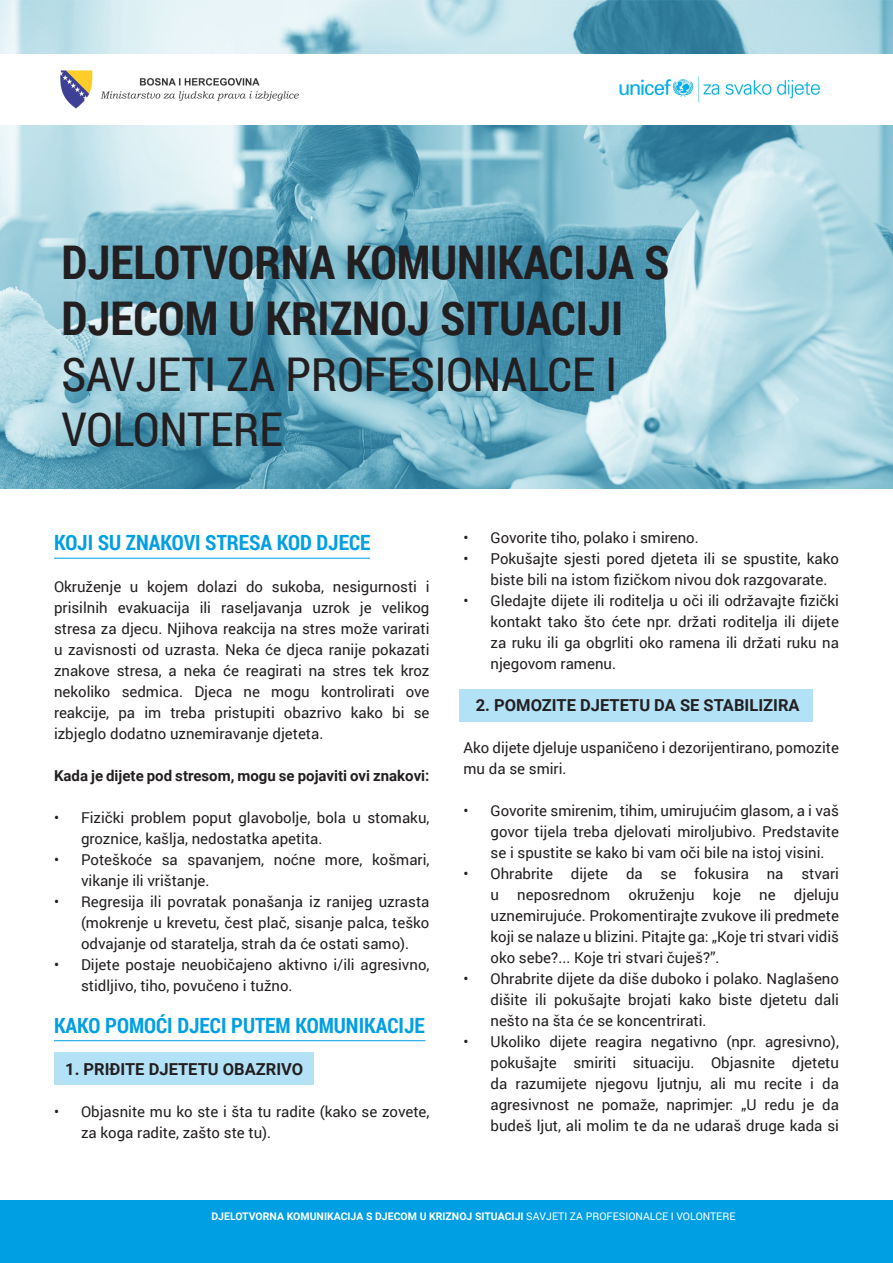
<style>
.page{position:relative;width:893px;height:1263px;background:#fff}
.page>*{position:absolute;margin:0;border:0;box-sizing:border-box;transform-origin:0 0}
.t1{font:700 46.5px/55.8px "Roboto Condensed";color:#231f20}
.t2{font:46.5px/55.8px "Roboto Condensed";color:#231f20}
.t3{font:700 21px "Roboto Condensed";color:#009fe3}
.t4{font:700 16.5px "Roboto";color:#231f20}
.t5{font:15px/21px "Roboto";color:#231f20;text-align:justify}
.t6{font:700 15px "Roboto";color:#231f20}
.t7{font:700 10.5px "Roboto";color:#fff}
.s1{font-weight:400}
</style>
<div class="page">
<div style="left:54px;top:1052px;width:260px;height:33px;background:#b3e2f7"></div>
<div style="left:459px;top:689px;width:354px;height:33px;background:#b3e2f7"></div>
<img style="left:0;top:0;width:893px;height:489px">
<hr style="left:54px;top:558px;width:316px;height:1px;background:#009fe3">
<hr style="left:54px;top:1040px;width:371px;height:1px;background:#009fe3">
<div style="left:0;top:1200px;width:893px;height:63px;background:#009fe3"></div>
<img style="left:0;top:54px;width:893px;height:71px">
<p class="t1" style="left:61px;top:233px;width:609px">DJELOTVORNA KOMUNIKACIJA S<br>DJECOM U KRIZNOJ SITUACIJI</p>
<p class="t2" style="left:61px;top:344px;width:557px">SAVJETI ZA PROFESIONALCE I<br>VOLONTERE</p>
<p class="t3" style="left:54px;top:527px;width:318px">KOJI SU ZNAKOVI STRESA KOD DJECE</p>
<p class="t5" style="left:54px;top:575px;width:377px">Okruženje u kojem dolazi do sukoba, nesigurnosti i prisilnih evakuacija ili raseljavanja uzrok je velikog stresa za djecu. Njihova reakcija na stres može varirati u zavisnosti od uzrasta. Neka će djeca ranije pokazati znakove stresa, a neka će reagirati na stres tek kroz nekoliko sedmica. Djeca ne mogu kontrolirati ove reakcije, pa im treba pristupiti obazrivo kako bi se izbjeglo dodatno uznemiravanje djeteta.</p>
<p class="t6" style="left:54px;top:765px;width:377px">Kada je dijete pod stresom, mogu se pojaviti ovi znakovi:</p>
<p class="t5" style="left:81px;top:806px;width:350px;text-indent:-27px">• Fizički problem poput glavobolje, bola u stomaku, groznice, kašlja, nedostatka apetita.</p>
<p class="t5" style="left:81px;top:848px;width:350px;text-indent:-27px">• Poteškoće sa spavanjem, noćne more, košmari, vikanje ili vrištanje.</p>
<p class="t5" style="left:81px;top:890px;width:350px;text-indent:-27px">• Regresija ili povratak ponašanja iz ranijeg uzrasta (mokrenje u krevetu, čest plač, sisanje palca, teško odvajanje od staratelja, strah da će ostati samo).</p>
<p class="t5" style="left:81px;top:953px;width:350px;text-indent:-27px">• Dijete postaje neuobičajeno aktivno i/ili agresivno, stidljivo, tiho, povučeno i tužno.</p>
<p class="t3" style="left:54px;top:1010px;width:372px">KAKO POMOĆI DJECI PUTEM KOMUNIKACIJE</p>
<p class="t4" style="left:65px;top:1057px;width:240px">1. PRIĐITE DJETETU OBAZRIVO</p>
<p class="t5" style="left:81px;top:1100px;width:350px;text-indent:-27px">• Objasnite mu ko ste i šta tu radite (kako se zovete, za koga radite, zašto ste tu).</p>
<p class="t5" style="left:463px;top:527px;width:237px">• Govorite tiho, polako i smireno.</p>
<p class="t5" style="left:490px;top:548px;width:350px;text-indent:-27px">• Pokušajte sjesti pored djeteta ili se spustite, kako biste bili na istom fizičkom nivou dok razgovarate.</p>
<p class="t5" style="left:490px;top:590px;width:350px;text-indent:-27px">• Gledajte dijete ili roditelja u oči ili održavajte fizički kontakt tako što ćete npr. držati roditelja ili dijete za ruku ili ga obgrliti oko ramena ili držati ruku na njegovom ramenu.</p>
<p class="t4" style="left:476px;top:694px;width:325px">2. POMOZITE DJETETU DA SE STABILIZIRA</p>
<p class="t5" style="left:463px;top:737px;width:377px">Ako dijete djeluje uspaničeno i dezorijentirano, pomozite mu da se smiri.</p>
<p class="t5" style="left:490px;top:800px;width:350px;text-indent:-27px">• Govorite smirenim, tihim, umirujućim glasom, a i vaš govor tijela treba djelovati miroljubivo. Predstavite se i spustite se kako bi vam oči bile na istoj visini.</p>
<p class="t5" style="left:490px;top:863px;width:350px;text-indent:-27px">• Ohrabrite dijete da se fokusira na stvari u neposrednom okruženju koje ne djeluju uznemirujuće. Prokomentirajte zvukove ili predmete koji se nalaze u blizini. Pitajte ga: „Koje tri stvari vidiš oko sebe?... Koje tri stvari čuješ?”.</p>
<p class="t5" style="left:490px;top:968px;width:350px;text-indent:-27px">• Ohrabrite dijete da diše duboko i polako. Naglašeno dišite ili pokušajte brojati kako biste djetetu dali nešto na šta će se koncentrirati.</p>
<p class="t5" style="left:490px;top:1031px;width:350px;text-indent:-27px">• Ukoliko dijete reagira negativno (npr. agresivno), pokušajte smiriti situaciju. Objasnite djetetu da razumijete njegovu ljutnju, ali mu recite i da agresivnost ne pomaže, naprimjer: „U redu je da budeš ljut, ali molim te da ne udaraš druge kada si</p>
<p class="t7" style="left:211px;top:1209px;width:526px">DJELOTVORNA KOMUNIKACIJA S DJECOM U KRIZNOJ SITUACIJI <span class="s1">SAVJETI ZA PROFESIONALCE I VOLONTERE</span></p>
</div>
